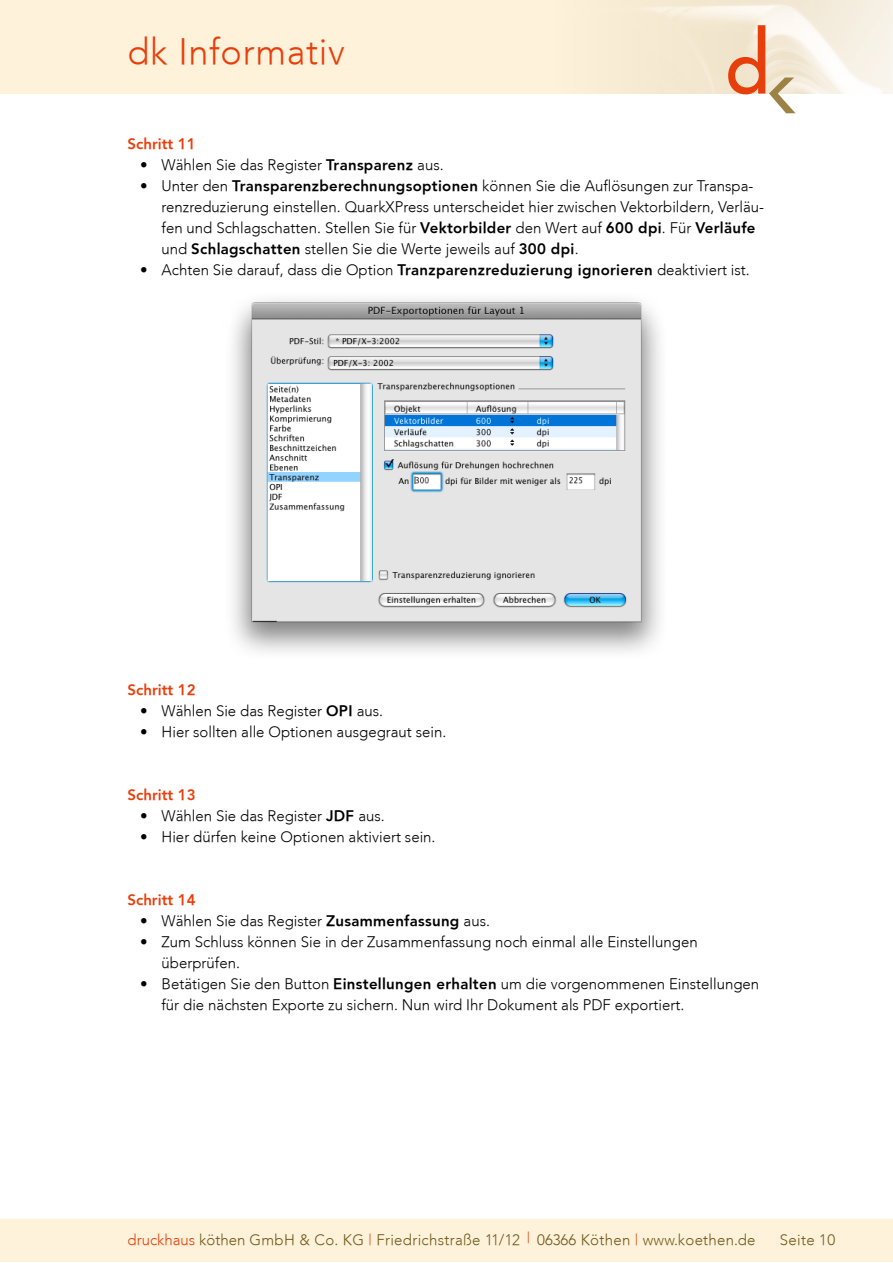
<style>
.page{position:relative;width:893px;height:1263px;background:#fff}
.page>*{position:absolute;margin:0;border:0;box-sizing:border-box;transform-origin:0 0}
.t1{font:300 36px "Avenir";letter-spacing:.02em;color:#e73f0c}
.t2{font:300 15px/21px "Avenir";color:#000}
.t3{font:300 15px "Avenir";letter-spacing:.02em;color:#715919}
.t4{font:800 15px "Avenir";color:#e73f0c}
.s1{font-weight:800}
.s2{color:#e73f0c}
</style>
<div class="page">
<div style="left:0;top:0;width:893px;height:94px;background:#fef2db"></div>
<img style="left:660px;top:0;width:233px;height:94px">
<div style="left:0;top:1220px;width:893px;height:42px;background:#fef2db"></div>
<svg style="left:728px;top:25px;width:68px;height:88px"></svg>
<img style="left:232px;top:299px;width:428px;height:353px">
<h1 class="t1" style="left:128px;top:30px;width:219px">dk Informativ</h1>
<p class="t4" style="left:128px;top:134px;width:70px">Schritt 11</p>
<p class="t2" style="left:140px;top:154px;width:305px">• Wählen Sie das Register <span class="s1">Transparenz</span> aus.</p>
<p class="t2" style="left:162px;top:175px;width:604px;text-indent:-21px">• Unter den <span class="s1">Transparenzberechnungsoptionen</span> können Sie die Auflösungen zur Transpa&shy;renzreduzierung einstellen. QuarkXPress unterscheidet hier zwischen Vektorbildern, Verläu&shy;fen und Schlagschatten. Stellen Sie für <span class="s1">Vektorbilder</span> den Wert auf <span class="s1">600 dpi</span>. Für <span class="s1">Verläufe </span>und <span class="s1">Schlagschatten</span> stellen Sie die Werte jeweils auf <span class="s1">300 dpi</span>.</p>
<p class="t2" style="left:140px;top:259px;width:611px">• Achten Sie darauf, dass die Option <span class="s1">Tranzparenzreduzierung ignorieren</span> deaktiviert ist.</p>
<p class="t4" style="left:128px;top:680px;width:70px">Schritt 12</p>
<p class="t2" style="left:140px;top:700px;width:244px">• Wählen Sie das Register <span class="s1">OPI</span> aus.</p>
<p class="t2" style="left:140px;top:721px;width:308px">• Hier sollten alle Optionen ausgegraut sein.</p>
<p class="t4" style="left:128px;top:785px;width:70px">Schritt 13</p>
<p class="t2" style="left:140px;top:805px;width:246px">• Wählen Sie das Register <span class="s1">JDF</span> aus.</p>
<p class="t2" style="left:140px;top:826px;width:297px">• Hier dürfen keine Optionen aktiviert sein.</p>
<p class="t4" style="left:128px;top:890px;width:70px">Schritt 14</p>
<p class="t2" style="left:140px;top:910px;width:351px">• Wählen Sie das Register <span class="s1">Zusammenfassung</span> aus.</p>
<p class="t2" style="left:162px;top:931px;width:538px;text-indent:-21px">• Zum Schluss können Sie in der Zusammenfassung noch einmal alle Einstellungen überprüfen.</p>
<p class="t2" style="left:162px;top:973px;width:599px;text-indent:-21px">• Betätigen Sie den Button <span class="s1">Einstellungen erhalten</span> um die vorgenommenen Einstellungen für die nächsten Exporte zu sichern. Nun wird Ihr Dokument als PDF exportiert.</p>
<p class="t3" style="left:128px;top:1231px;width:629px"><span class="s2">druckhaus</span> köthen GmbH &amp; Co. KG <span class="s2">|</span> Friedrichstraße 11/12 <span class="s2">|</span> 06366 Köthen <span class="s2">|</span> www.koethen.de</p>
<p class="t3" style="left:780px;top:1231px;width:57px">Seite 10</p>
</div>
